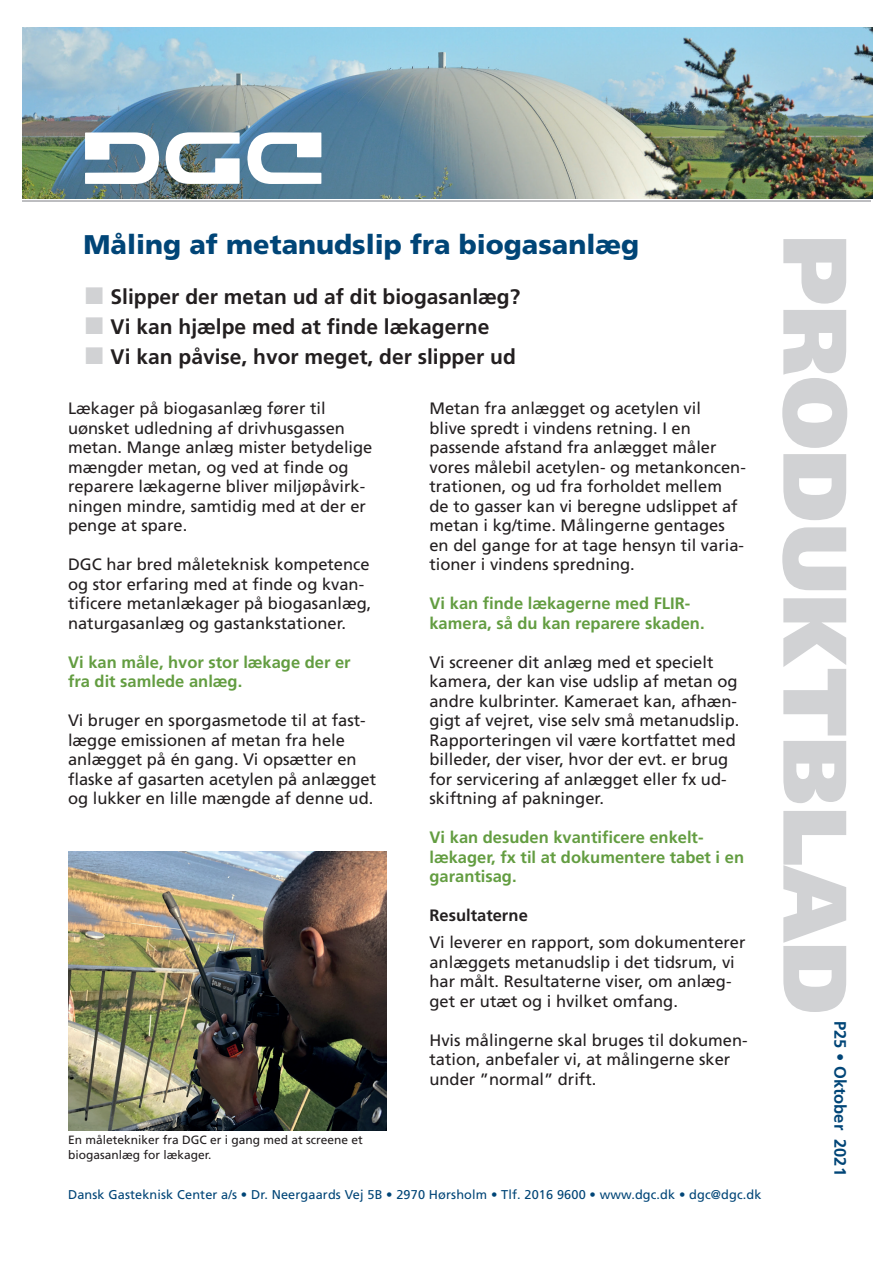
<style>
.page{position:relative;width:893px;height:1263px;background:#fff}
.page>*{position:absolute;margin:0;border:0;box-sizing:border-box;transform-origin:0 0}
.t1{font:900 90px "Frutiger LT";color:#d1d2d4}
.t2{font:900 27px "Frutiger LT";color:#004577}
.t3{font:700 21px "Frutiger LT";color:#231f20}
.t4{font:16.5px/19.5px "Frutiger LT";color:#231f20}
.t5{font:700 16.5px/19.5px "Frutiger LT";color:#639d41}
.t6{font:700 16.5px "Frutiger LT";color:#004577}
.t7{font:700 16.5px "Frutiger LT";color:#231f20}
.t8{font:12.75px "Frutiger LT";letter-spacing:.01em;color:#004577}
.t9{font:12px/15px "Frutiger LT";color:#231f20}
.s1{font-family:"Arial";font-weight:400;font-size:36px;color:#d1d2d4}
</style>
<div class="page">
<img style="left:22px;top:28px;width:851px;height:170px">
<hr style="left:22px;top:200px;width:849px;height:2px;background:#a8a9ad">
<svg style="left:85px;top:132px;width:155px;height:52px"></svg>
<svg style="left:247px;top:132px;width:74px;height:52px"></svg>
<img style="left:68px;top:851px;width:319px;height:279px">
<h2 class="t2" style="left:84px;top:228px;width:557px">Måling af metanudslip fra biogasanlæg</h2>
<h1 class="t1" style="left:870px;top:235px;width:782px;rotate:90deg">PRODUKTBLAD</h1>
<p class="t3" style="left:84px;top:284px;width:438px"><span class="s1">■</span> Slipper der metan ud af dit biogasanlæg?</p>
<p class="t3" style="left:84px;top:314px;width:407px"><span class="s1">■</span> Vi kan hjælpe med at finde lækagerne</p>
<p class="t3" style="left:84px;top:344px;width:434px"><span class="s1">■</span> Vi kan påvise, hvor meget, der slipper ud</p>
<p class="t4" style="left:68px;top:399px;width:306px">Lækager på biogasanlæg fører til uønsket udledning af drivhusgassen metan. Mange anlæg mister betydelige mængder metan, og ved at finde og reparere lækagerne bliver miljøpåvirk&shy;ningen mindre, samtidig med at der er penge at spare.</p>
<p class="t4" style="left:68px;top:555px;width:305px">DGC har bred måleteknisk kompetence og stor erfaring med at finde og kvan&shy;tificere metanlækager på biogasanlæg, naturgasanlæg og gastankstationer.</p>
<p class="t5" style="left:68px;top:652px;width:284px">Vi kan måle, hvor stor lækage der er fra dit samlede anlæg.</p>
<p class="t4" style="left:68px;top:711px;width:310px">Vi bruger en sporgasmetode til at fast&shy;lægge emissionen af metan fra hele anlægget på én gang. Vi opsætter en flaske af gasarten acetylen på anlægget og lukker en lille mængde af denne ud.</p>
<p class="t4" style="left:429px;top:399px;width:318px">Metan fra anlægget og acetylen vil<br>blive spredt i vindens retning. I en passende afstand fra anlægget måler vores målebil acetylen- og metankoncen&shy;trationen, og ud fra forholdet mellem<br>de to gasser kan vi beregne udslippet af metan i kg/time. Målingerne gentages en del gange for at tage hensyn til varia&shy;tioner i vindens spredning.</p>
<p class="t5" style="left:429px;top:594px;width:277px">Vi kan finde lækagerne med FLIR&shy;kamera, så du kan reparere skaden.</p>
<p class="t4" style="left:429px;top:652px;width:311px">Vi screener dit anlæg med et specielt kamera, der kan vise udslip af metan og andre kulbrinter. Kameraet kan, afhæn&shy;gigt af vejret, vise selv små metanudslip.<br>Rapporteringen vil være kortfattet med billeder, der viser, hvor der evt. er brug for servicering af anlægget eller fx ud&shy;skiftning af pakninger.</p>
<p class="t5" style="left:429px;top:828px;width:316px">Vi kan desuden kvantificere enkelt&shy;lækager, fx til at dokumentere tabet i en garantisag.</p>
<p class="t7" style="left:429px;top:906px;width:100px">Resultaterne</p>
<p class="t4" style="left:429px;top:933px;width:318px">Vi leverer en rapport, som dokumenterer anlæggets metanudslip i det tidsrum, vi har målt. Resultaterne viser, om anlæg&shy;get er utæt og i hvilket omfang.</p>
<p class="t4" style="left:429px;top:1030px;width:320px">Hvis målingerne skal bruges til dokumen&shy;tation, anbefaler vi, at målingerne sker under ”normal” drift.</p>
<p class="t6" style="left:850px;top:1021px;width:157px;rotate:90deg">P25 • Oktober 2021</p>
<p class="t9" style="left:68px;top:1132px;width:296px">En måletekniker fra DGC er i gang med at screene et biogasanlæg for lækager.</p>
<p class="t8" style="left:68px;top:1187px;width:695px">Dansk Gasteknisk Center a/s • Dr. Neergaards Vej 5B • 2970 Hørsholm • Tlf. 2016 9600 • www.dgc.dk • dgc@dgc.dk</p>
</div>
